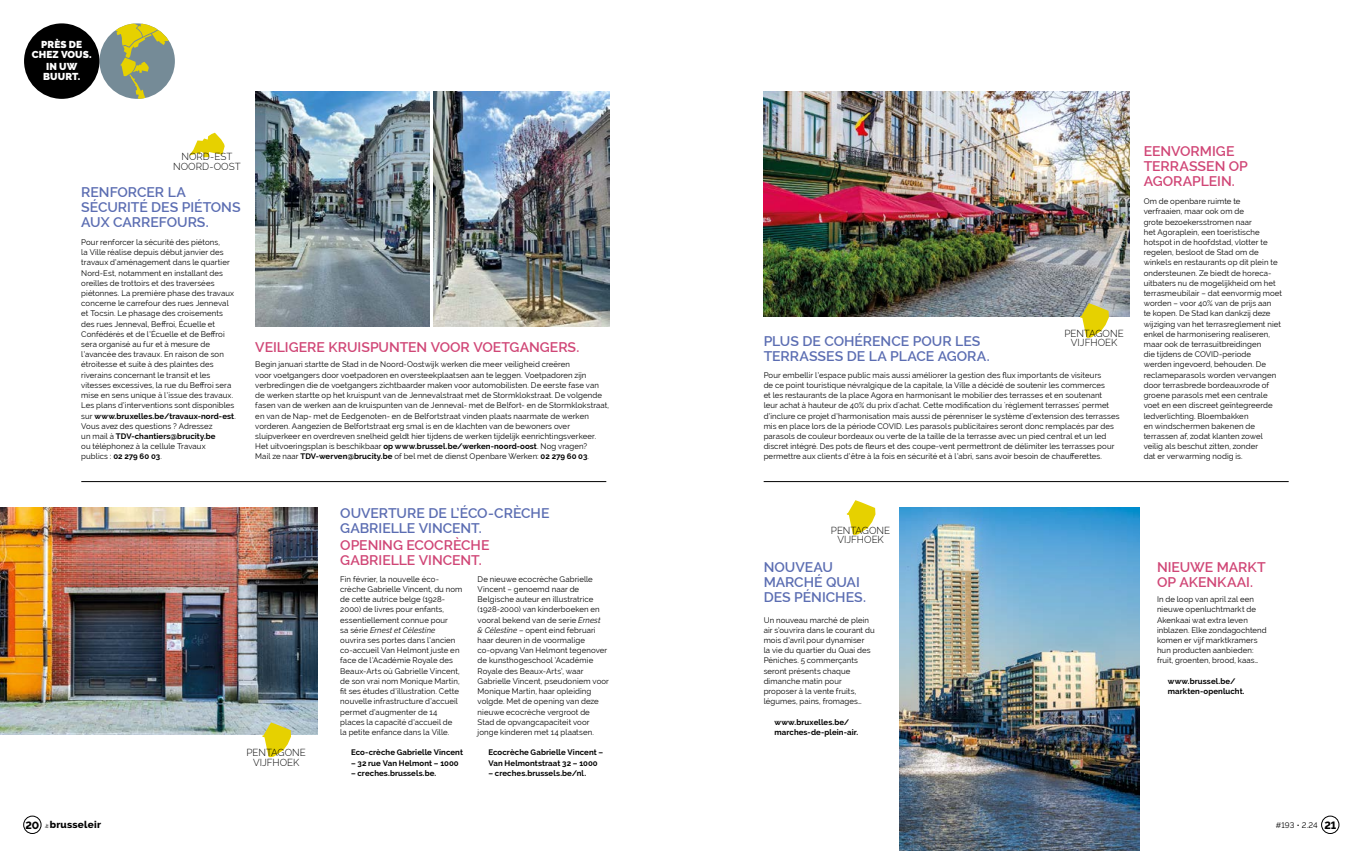
<style>
.page{position:relative;width:1361px;height:851px;background:#fff}
.page>*{position:absolute;margin:0;border:0;box-sizing:border-box;transform-origin:0 0}
.t1{font:600 14px/15px "Raleway";letter-spacing:-.005em;color:#d04676}
.Titel_News_FR{font:600 14px/15px "Raleway";letter-spacing:-.005em;color:#5b6db2}
.Titel_News_NL{font:600 14px/15px "Raleway";color:#5b6db2}
.t2{font:800 10.5px "Raleway";color:#000}
.t3{font:300 10px/9.4px "Raleway";color:#000;text-align:center}
.t4{font:900 10px/10.3px "Raleway";letter-spacing:.01em;color:#fff;text-align:center}
.t5{font:800 10px "Raleway";letter-spacing:.025em;color:#000}
.Body_FR_left{font:8px/10.2px "Raleway";letter-spacing:.01em;color:#000}
.Body_FR_left-2{font:700 8px/10.2px "Raleway";letter-spacing:.01em;color:#000}
.t6{font:500 3px "Raleway";color:#000}
.s1{font-weight:700}
.s2{font-style:italic}
</style>
<div class="page">
<svg style="left:189px;top:133px;width:36px;height:24px"></svg>
<img style="left:763px;top:92px;width:366px;height:224px">
<img style="left:0;top:507px;width:317px;height:227px">
<hr style="left:81px;top:481px;width:525px;height:1px;background:#000">
<hr style="left:763px;top:481px;width:525px;height:1px;background:#000">
<img style="left:900px;top:507px;width:240px;height:343px">
<svg style="left:262px;top:722px;width:29px;height:35px"></svg>
<svg style="left:1080px;top:303px;width:29px;height:35px"></svg>
<svg style="left:847px;top:500px;width:28px;height:35px"></svg>
<img style="left:255px;top:92px;width:175px;height:234px">
<img style="left:433px;top:92px;width:176px;height:234px">
<div style="left:1321px;top:815px;width:18px;height:18px;border:1px solid #000;border-radius:50%"></div>
<div style="left:24px;top:815px;width:17px;height:18px;border:1px solid #000;border-radius:50%"></div>
<div style="left:99px;top:23px;width:76px;height:76px;background:#758b97;border-radius:50%"></div>
<svg style="left:110px;top:23px;width:59px;height:76px"></svg>
<div style="left:24px;top:23px;width:75px;height:76px;background:#000;border-radius:50%"></div>
<p class="t4" style="left:32px;top:39px;width:61px">PRÈS DE<br>CHEZ VOUS.</p>
<p class="t4" style="left:43px;top:61px;width:39px;text-align:left">IN UW<br>BUURT.</p>
<p class="t3" style="left:173px;top:152px;width:69px">NORD-EST<br>NOORD-OOST</p>
<p class="Titel_News_FR" style="left:81px;top:184px;width:161px">RENFORCER LA<br>SÉCURITÉ DES PIÉTONS<br>AUX CARREFOURS.</p>
<p class="Body_FR_left" style="left:81px;top:237px;width:156px">Pour renforcer la sécurité des piétons,<br>la Ville réalise depuis début janvier des travaux d’aménagement dans le quartier Nord-Est, notamment en installant des oreilles de trottoirs et des traversées piétonnes. La première phase des travaux concerne le carrefour des rues Jenneval et Tocsin. Le phasage des croisements des rues Jenneval, Beffroi, Écuelle et Confédérés et de l’Écuelle et de Beffroi sera organisé au fur et à mesure de l’avancée des travaux. En raison de son étroitesse et suite à des plaintes des riverains concernant le transit et les vitesses excessives, la rue du Beffroi sera mise en sens unique à l’issue des travaux.<br>Les plans d’interventions sont disponibles sur <span class="s1">www.bruxelles.be/travaux-nord-est</span>.<br>Vous avez des questions ? Adressez<br>un mail à <span class="s1">TDV-chantiers@brucity.be<br></span>ou téléphonez à la cellule Travaux<br>publics : <span class="s1">02 279 60 03</span>.</p>
<h1 class="t1" style="left:255px;top:340px;width:326px">VEILIGERE KRUISPUNTEN VOOR VOETGANGERS.</h1>
<p class="Body_FR_left" style="left:255px;top:359px;width:355px">Begin januari startte de Stad in de Noord-Oostwijk werken die meer veiligheid creëren<br>voor voetgangers door voetpadoren en oversteekplaatsen aan te leggen. Voetpadoren zijn verbredingen die de voetgangers zichtbaarder maken voor automobilisten. De eerste fase van de werken startte op het kruispunt van de Jennevalstraat met de Stormklokstraat. De volgende fasen van de werken aan de kruispunten van de Jenneval- met de Belfort- en de Stormklokstraat, en van de Nap- met de Eedgenoten- en de Belfortstraat vinden plaats naarmate de werken vorderen. Aangezien de Belfortstraat erg smal is en de klachten van de bewoners over sluipverkeer en overdreven snelheid geldt hier tijdens de werken tijdelijk eenrichtingsverkeer.<br>Het uitvoeringsplan is beschikbaar <span class="s1">op www.brussel.be/werken-noord-oost</span>. Nog vragen?<br>Mail ze naar <span class="s1">TDV-werven@brucity.be</span> of bel met de dienst Openbare Werken: <span class="s1">02 279 60 03</span>.</p>
<p class="Titel_News_FR" style="left:340px;top:506px;width:211px">OUVERTURE DE L’ÉCO-CRÈCHE<br>GABRIELLE VINCENT.</p>
<h1 class="t1" style="left:340px;top:537px;width:151px">OPENING ECOCRÈCHE<br>GABRIELLE VINCENT.</h1>
<p class="t3" style="left:247px;top:747px;width:61px">PENTAGONE<br>VIJFHOEK</p>
<p class="Body_FR_left" style="left:340px;top:573px;width:124px">Fin février, la nouvelle éco&shy;crèche Gabrielle Vincent, du nom de cette autrice belge (1928-<br>2000) de livres pour enfants, essentiellement connue pour<br>sa série <span class="s2">Ernest et Célestine </span>ouvrira ses portes dans l’ancien co-accueil Van Helmont juste en face de l’Académie Royale des<br>Beaux-Arts où Gabrielle Vincent, de son vrai nom Monique Martin, fit ses études d’illustration. Cette nouvelle infrastructure d’accueil permet d’augmenter de 14 places la capacité d’accueil de<br>la petite enfance dans la Ville.</p>
<p class="Body_FR_left-2" style="left:351px;top:747px;width:113px">Eco-crèche Gabrielle Vincent</p>
<p class="Body_FR_left-2" style="left:351px;top:757px;width:109px">– 32 rue Van Helmont – 1000</p>
<p class="Body_FR_left-2" style="left:351px;top:767px;width:87px">– creches.brussels.be.</p>
<p class="Body_FR_left" style="left:477px;top:573px;width:133px">De nieuwe ecocrèche Gabrielle<br>Vincent – genoemd naar de<br>Belgische auteur en illustratrice (1928-2000) van kinderboeken en vooral bekend van de serie <span class="s2">Ernest<br>&amp; Célestine</span> – opent eind februari haar deuren in de voormalige co-opvang Van Helmont tegenover de kunsthogeschool ‘Académie<br>Royale des Beaux-Arts’, waar<br>Gabrielle Vincent, pseudoniem voor<br>Monique Martin, haar opleiding volgde. Met de opening van deze nieuwe ecocrèche vergroot de<br>Stad de opvangcapaciteit voor jonge kinderen met 14 plaatsen.</p>
<p class="Body_FR_left-2" style="left:488px;top:747px;width:116px">Ecocrèche Gabrielle Vincent –<br>Van Helmontstraat 32 – 1000</p>
<p class="Body_FR_left-2" style="left:488px;top:767px;width:99px">– creches.brussels.be/nl.</p>
<p class="Titel_News_NL" style="left:763px;top:334px;width:228px">PLUS DE COHÉRENCE POUR LES<br>TERRASSES DE LA PLACE AGORA.</p>
<p class="t3" style="left:1064px;top:328px;width:61px">PENTAGONE<br>VIJFHOEK</p>
<p class="Body_FR_left" style="left:763px;top:369px;width:357px">Pour embellir l’espace public mais aussi améliorer la gestion des flux importants de visiteurs<br>de ce point touristique névralgique de la capitale, la Ville a décidé de soutenir les commerces<br>et les restaurants de la place Agora en harmonisant le mobilier des terrasses et en soutenant<br>leur achat à hauteur de 40% du prix d'achat. Cette modification du 'règlement terrasses' permet d’inclure ce projet d’harmonisation mais aussi de pérenniser le système d’extension des terrasses mis en place lors de la période COVID. Les parasols publicitaires seront donc remplacés par des parasols de couleur bordeaux ou verte de la taille de la terrasse avec un pied central et un led discret intégré. Des pots de fleurs et des coupe-vent permettront de délimiter les terrasses pour permettre aux clients d’être à la fois en sécurité et à l’abri, sans avoir besoin de chaufferettes.</p>
<h1 class="t1" style="left:1143px;top:143px;width:106px">EENVORMIGE<br>TERRASSEN OP<br>AGORAPLEIN.</h1>
<p class="Body_FR_left" style="left:1143px;top:196px;width:140px">Om de openbare ruimte te<br>verfraaien, maar ook om de<br>grote bezoekersstromen naar<br>het Agoraplein, een toeristische hotspot in de hoofdstad, vlotter te regelen, besloot de Stad om de winkels en restaurants op dit plein te ondersteunen. Ze biedt de horeca&shy;uitbaters nu de mogelijkheid om het terrasmeubilair – dat eenvormig moet worden – voor 40% van de prijs aan<br>te kopen. De Stad kan dankzij deze wijziging van het terrasreglement niet enkel de harmonisering realiseren, maar ook de terrasuitbreidingen<br>die tijdens de COVID-periode<br>werden ingevoerd, behouden. De reclameparasols worden vervangen door terrasbrede bordeauxrode of groene parasols met een centrale voet en een discreet geïntegreerde ledverlichting. Bloembakken<br>en windschermen bakenen de terrassen af, zodat klanten zowel veilig als beschut zitten, zonder<br>dat er verwarming nodig is.</p>
<p class="t3" style="left:831px;top:525px;width:61px">PENTAGONE<br>VIJFHOEK</p>
<p class="Titel_News_FR" style="left:763px;top:559px;width:104px">NOUVEAU<br>MARCHÉ QUAI<br>DES PÉNICHES.</p>
<h1 class="t1" style="left:1157px;top:559px;width:110px">NIEUWE MARKT<br>OP AKENKAAI.</h1>
<p class="Body_FR_left" style="left:1157px;top:594px;width:111px">In de loop van april zal een nieuwe openluchtmarkt de<br>Akenkaai wat extra leven inblazen. Elke zondagochtend komen er vijf marktkramers hun producten aanbieden: fruit, groenten, brood, kaas…</p>
<p class="Body_FR_left-2" style="left:1167px;top:676px;width:78px">www.brussel.be/ markten-openlucht.</p>
<p class="Body_FR_left" style="left:763px;top:614px;width:113px">Un nouveau marché de plein air s’ouvrira dans le courant du mois d’avril pour dynamiser<br>la vie du quartier du Quai des<br>Péniches. 5 commerçants seront présents chaque dimanche matin pour proposer à la vente fruits, légumes, pains, fromages…</p>
<p class="Body_FR_left-2" style="left:774px;top:716px;width:85px">www.bruxelles.be/ marches-de-plein-air.</p>
<h2 class="t2" style="left:26px;top:818px;width:15px">20</h2>
<p class="t6" style="left:45px;top:825px;width:5px">de</p>
<p class="Body_FR_left" style="left:1276px;top:820px;width:43px">#193 • 2.24</p>
<p class="t5" style="left:50px;top:819px;width:53px">brusseleir</p>
<h2 class="t2" style="left:1324px;top:818px;width:13px">21</h2>
<p class="t6" style="left:46px;top:822px;width:4px">le</p>
</div>
